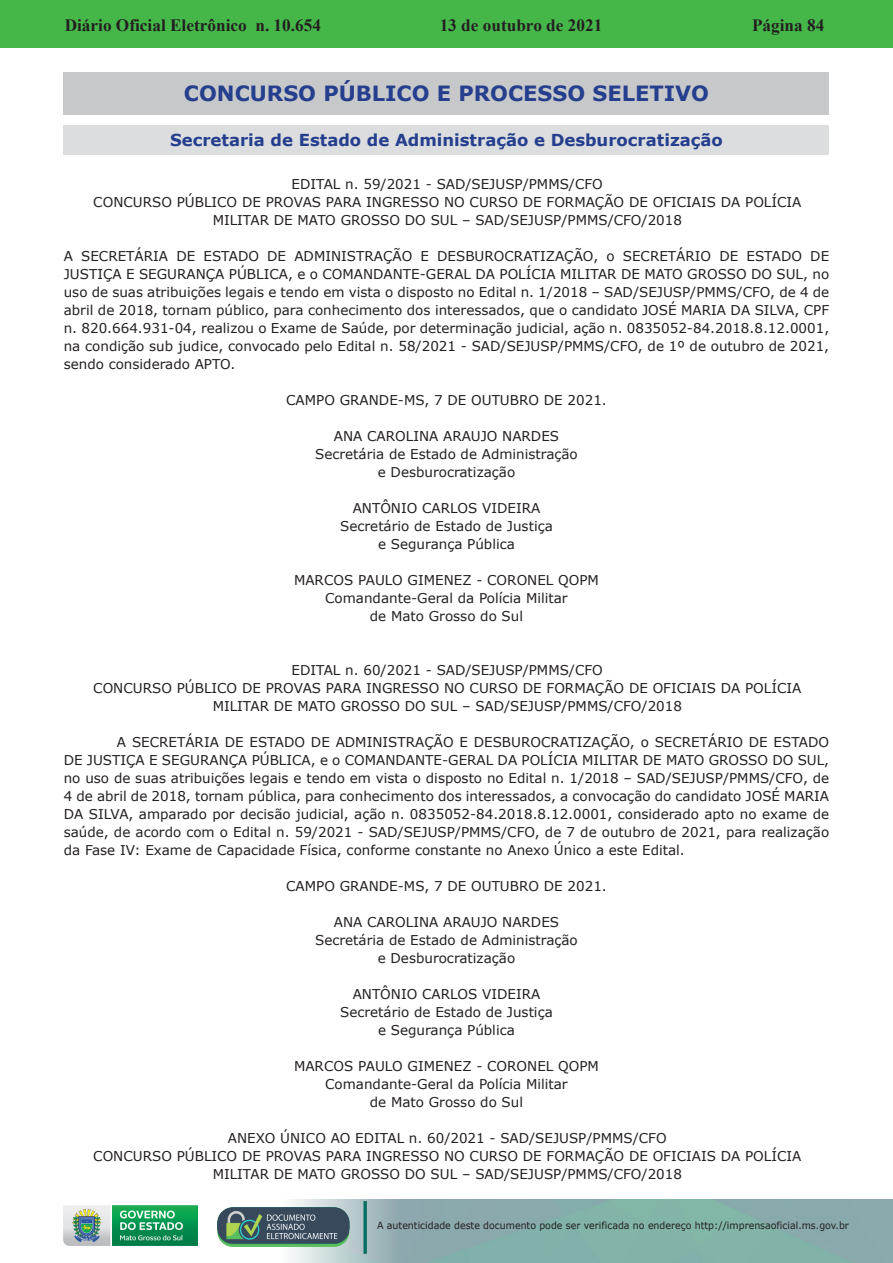
<style>
.page{position:relative;width:893px;height:1263px;background:#fff}
.page>*{position:absolute;margin:0;border:0;box-sizing:border-box;transform-origin:0 0}
.t1{font:700 21px "Verdana";color:#253f8e}
.t2{font:700 17.25px "Times New Roman";color:#231f20}
.t3{font:700 16.5px "Verdana";color:#253f8e}
.t4{font:13.5px/18px "Verdana";color:#231f20;text-align:center}
.t5{font:9.9px "Verdana";color:#231f20;scale:.95 1}
</style>
<div class="page">
<div style="left:0;top:0;width:893px;height:48px;background:#45b749"></div>
<img style="left:63px;top:1199px;width:830px;height:64px">
<img style="left:364px;top:1202px;width:2px;height:51px">
<img style="left:218px;top:1207px;width:132px;height:39px">
<img style="left:64px;top:1205px;width:134px;height:41px">
<div style="left:64px;top:72px;width:765px;height:42px;background:#c7c8ca"></div>
<div style="left:64px;top:125px;width:765px;height:30px;background:#dcdddf"></div>
<p class="t2" style="left:65px;top:13px;width:258px">Diário Oficial Eletrônico n. 10.654</p>
<p class="t2" style="left:440px;top:13px;width:164px">13 de outubro de 2021</p>
<p class="t2" style="left:752px;top:13px;width:74px">Página 84</p>
<h1 class="t1" style="left:184px;top:79px;width:527px">CONCURSO PÚBLICO E PROCESSO SELETIVO</h1>
<p class="t3" style="left:170px;top:128px;width:554px">Secretaria de Estado de Administração e Desburocratização</p>
<p class="t4" style="left:93px;top:175px;width:710px">EDITAL n. 59/2021 - SAD/SEJUSP/PMMS/CFO<br>CONCURSO PÚBLICO DE PROVAS PARA INGRESSO NO CURSO DE FORMAÇÃO DE OFICIAIS DA POLÍCIA<br>MILITAR DE MATO GROSSO DO SUL – SAD/SEJUSP/PMMS/CFO/2018</p>
<p class="t4" style="left:64px;top:247px;width:767px;text-align:justify">A SECRETÁRIA DE ESTADO DE ADMINISTRAÇÃO E DESBUROCRATIZAÇÃO, o SECRETÁRIO DE ESTADO DE JUSTIÇA E SEGURANÇA PÚBLICA, e o COMANDANTE-GERAL DA POLÍCIA MILITAR DE MATO GROSSO DO SUL, no uso de suas atribuições legais e tendo em vista o disposto no Edital n. 1/2018 – SAD/SEJUSP/PMMS/CFO, de 4 de abril de 2018, tornam público, para conhecimento dos interessados, que o candidato JOSÉ MARIA DA SILVA, CPF n. 820.664.931-04, realizou o Exame de Saúde, por determinação judicial, ação n. 0835052-84.2018.8.12.0001, na condição sub judice, convocado pelo Edital n. 58/2021 - SAD/SEJUSP/PMMS/CFO, de 1º de outubro de 2021, sendo considerado APTO.</p>
<p class="t4" style="left:286px;top:391px;width:322px">CAMPO GRANDE-MS, 7 DE OUTUBRO DE 2021.</p>
<p class="t4" style="left:315px;top:427px;width:264px">ANA CAROLINA ARAUJO NARDES<br>Secretária de Estado de Administração e Desburocratização</p>
<p class="t4" style="left:340px;top:499px;width:214px">ANTÔNIO CARLOS VIDEIRA<br>Secretário de Estado de Justiça e Segurança Pública</p>
<p class="t4" style="left:294px;top:571px;width:306px">MARCOS PAULO GIMENEZ - CORONEL QOPM<br>Comandante-Geral da Polícia Militar<br>de Mato Grosso do Sul</p>
<p class="t4" style="left:93px;top:661px;width:710px">EDITAL n. 60/2021 - SAD/SEJUSP/PMMS/CFO<br>CONCURSO PÚBLICO DE PROVAS PARA INGRESSO NO CURSO DE FORMAÇÃO DE OFICIAIS DA POLÍCIA<br>MILITAR DE MATO GROSSO DO SUL – SAD/SEJUSP/PMMS/CFO/2018</p>
<p class="t4" style="left:64px;top:733px;width:767px;text-align:justify;text-indent:53px">A SECRETÁRIA DE ESTADO DE ADMINISTRAÇÃO E DESBUROCRATIZAÇÃO, o SECRETÁRIO DE ESTADO DE JUSTIÇA E SEGURANÇA PÚBLICA, e o COMANDANTE-GERAL DA POLÍCIA MILITAR DE MATO GROSSO DO SUL, no uso de suas atribuições legais e tendo em vista o disposto no Edital n. 1/2018 – SAD/SEJUSP/PMMS/CFO, de 4 de abril de 2018, tornam pública, para conhecimento dos interessados, a convocação do candidato JOSÉ MARIA DA SILVA, amparado por decisão judicial, ação n. 0835052-84.2018.8.12.0001, considerado apto no exame de saúde, de acordo com o Edital n. 59/2021 - SAD/SEJUSP/PMMS/CFO, de 7 de outubro de 2021, para realização da Fase IV: Exame de Capacidade Física, conforme constante no Anexo Único a este Edital.</p>
<p class="t4" style="left:286px;top:877px;width:322px">CAMPO GRANDE-MS, 7 DE OUTUBRO DE 2021.</p>
<p class="t4" style="left:315px;top:913px;width:264px">ANA CAROLINA ARAUJO NARDES<br>Secretária de Estado de Administração e Desburocratização</p>
<p class="t4" style="left:340px;top:985px;width:214px">ANTÔNIO CARLOS VIDEIRA<br>Secretário de Estado de Justiça e Segurança Pública</p>
<p class="t4" style="left:294px;top:1057px;width:306px">MARCOS PAULO GIMENEZ - CORONEL QOPM<br>Comandante-Geral da Polícia Militar<br>de Mato Grosso do Sul</p>
<p class="t4" style="left:93px;top:1129px;width:710px">ANEXO ÚNICO AO EDITAL n. 60/2021 - SAD/SEJUSP/PMMS/CFO<br>CONCURSO PÚBLICO DE PROVAS PARA INGRESSO NO CURSO DE FORMAÇÃO DE OFICIAIS DA POLÍCIA<br>MILITAR DE MATO GROSSO DO SUL – SAD/SEJUSP/PMMS/CFO/2018</p>
<p class="t5" style="left:377px;top:1219px;width:498px">A autenticidade deste documento pode ser verificada no endereço http://imprensaoficial.ms.gov.br</p>
</div>
